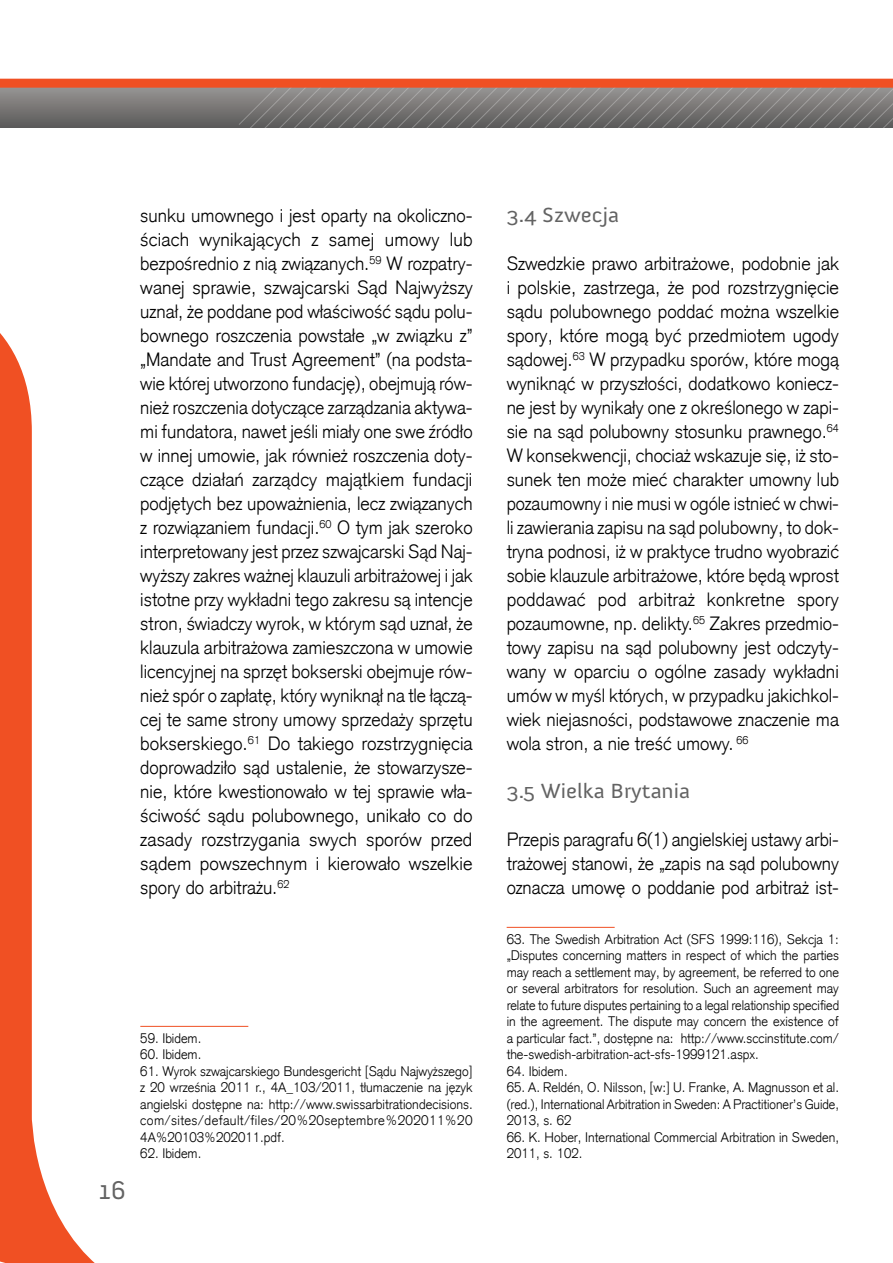
<style>
.page{position:relative;width:893px;height:1263px;background:#fff}
.page>*{position:absolute;margin:0;border:0;box-sizing:border-box;transform-origin:0 0}
.t1{font:26.4px "Anivers";color:#636363}
.t2{font:21px "Anivers";color:#636363;scale:1.1 1}
.t3{font:300 18.75px/24px "Akzidenz Grotesk CE";color:#000;text-align:justify}
.t4{font:300 13.5px/16.5px "Akzidenz Grotesk CE";color:#000;text-align:justify}
</style>
<div class="page">
<svg style="left:0;top:88px;width:239px;height:40px;background:#777675"></svg>
<svg style="left:239px;top:88px;width:654px;height:40px;background:#7b7978"></svg>
<div style="left:0;top:79px;width:893px;height:9px;background:#f05023"></div>
<svg style="left:0;top:333px;width:95px;height:930px"></svg>
<hr style="left:140px;top:1026px;width:108px;height:1px;background:#f05023">
<hr style="left:507px;top:927px;width:108px;height:1px;background:#f05023">
<p class="t3" style="left:140px;top:203px;width:334px">sunku umownego i jest oparty na okoliczno&shy;ściach wynikających z samej umowy lub bezpośrednio z nią związanych.<sup>59</sup> W rozpatry&shy;wanej sprawie, szwajcarski Sąd Najwyższy uznał, że poddane pod właściwość sądu polu&shy;bownego roszczenia powstałe „w związku z” „Mandate and Trust Agreement” (na podsta&shy;wie której utworzono fundację), obejmują rów&shy;nież roszczenia dotyczące zarządzania aktywa&shy;mi fundatora, nawet jeśli miały one swe źródło w innej umowie, jak również roszczenia doty&shy;czące działań zarządcy majątkiem fundacji podjętych bez upoważnienia, lecz związanych z rozwiązaniem fundacji.<sup>60</sup> O tym jak szeroko interpretowany jest przez szwajcarski Sąd Naj&shy;wyższy zakres ważnej klauzuli arbitrażowej i jak istotne przy wykładni tego zakresu są intencje stron, świadczy wyrok, w którym sąd uznał, że klauzula arbitrażowa zamieszczona w umowie licencyjnej na sprzęt bokserski obejmuje rów&shy;nież spór o zapłatę, który wyniknął na tle łączą&shy;cej te same strony umowy sprzedaży sprzętu bokserskiego.<sup>61</sup> Do takiego rozstrzygnięcia doprowadziło sąd ustalenie, że stowarzysze&shy;nie, które kwestionowało w tej sprawie wła&shy;ściwość sądu polubownego, unikało co do zasady rozstrzygania swych sporów przed sądem powszechnym i kierowało wszelkie spory do arbitrażu.<sup>62</sup></p>
<h1 class="t1" style="left:99px;top:1175px;width:28px">16</h1>
<p class="t4" style="left:140px;top:1030px;width:63px">59. Ibidem.</p>
<p class="t4" style="left:140px;top:1046px;width:63px">60. Ibidem.</p>
<p class="t4" style="left:140px;top:1063px;width:334px">61. Wyrok szwajcarskiego Bundesgericht [Sądu Najwyższego] z 20 września 2011 r., 4A_103/2011, tłumaczenie na język angielski dostępne na: http://www.swissarbitrationdecisions. com/sites/default/files/20%20septembre%202011%20<br>4A%20103%202011.pdf.</p>
<p class="t4" style="left:140px;top:1145px;width:63px">62. Ibidem.</p>
<p class="t2" style="left:507px;top:203px;width:104px">3.4 Szwecja</p>
<p class="t3" style="left:507px;top:251px;width:334px">Szwedzkie prawo arbitrażowe, podobnie jak i polskie, zastrzega, że pod rozstrzygnięcie sądu polubownego poddać można wszelkie spory, które mogą być przedmiotem ugody sądowej.<sup>63</sup> W przypadku sporów, które mogą wyniknąć w przyszłości, dodatkowo koniecz&shy;ne jest by wynikały one z określonego w zapi&shy;sie na sąd polubowny stosunku prawnego.<sup>64<br></sup>W konsekwencji, chociaż wskazuje się, iż sto&shy;sunek ten może mieć charakter umowny lub pozaumowny i nie musi w ogóle istnieć w chwi&shy;li zawierania zapisu na sąd polubowny, to dok&shy;tryna podnosi, iż w praktyce trudno wyobrazić sobie klauzule arbitrażowe, które będą wprost poddawać pod arbitraż konkretne spory pozaumowne, np. delikty.<sup>65</sup> Zakres przedmio&shy;towy zapisu na sąd polubowny jest odczyty&shy;wany w oparciu o ogólne zasady wykładni umów w myśl których, w przypadku jakichkol&shy;wiek niejasności, podstawowe znaczenie ma wola stron, a nie treść umowy. <sup>66</sup></p>
<p class="t2" style="left:507px;top:779px;width:168px">3.5 Wielka Brytania</p>
<p class="t3" style="left:507px;top:827px;width:334px">Przepis paragrafu 6(1) angielskiej ustawy arbi&shy;trażowej stanowi, że „zapis na sąd polubowny oznacza umowę o poddanie pod arbitraż ist-</p>
<p class="t4" style="left:507px;top:931px;width:334px">63. The Swedish Arbitration Act (SFS 1999:116), Sekcja 1: „Disputes concerning matters in respect of which the parties may reach a settlement may, by agreement, be referred to one or several arbitrators for resolution. Such an agreement may relate to future disputes pertaining to a legal relationship specified in the agreement. The dispute may concern the existence of a particular fact.”, dostępne na: http://www.sccinstitute.com/ the-swedish-arbitration-act-sfs-1999121.aspx.</p>
<p class="t4" style="left:507px;top:1063px;width:63px">64. Ibidem.</p>
<p class="t4" style="left:507px;top:1079px;width:334px">65. A. Reldén, O. Nilsson, [w:] U. Franke, A. Magnusson et al. (red.), International Arbitration in Sweden: A Practitioner’s Guide, 2013, s. 62</p>
<p class="t4" style="left:507px;top:1129px;width:334px">66. K. Hober, International Commercial Arbitration in Sweden,<br>2011, s. 102.</p>
</div>
